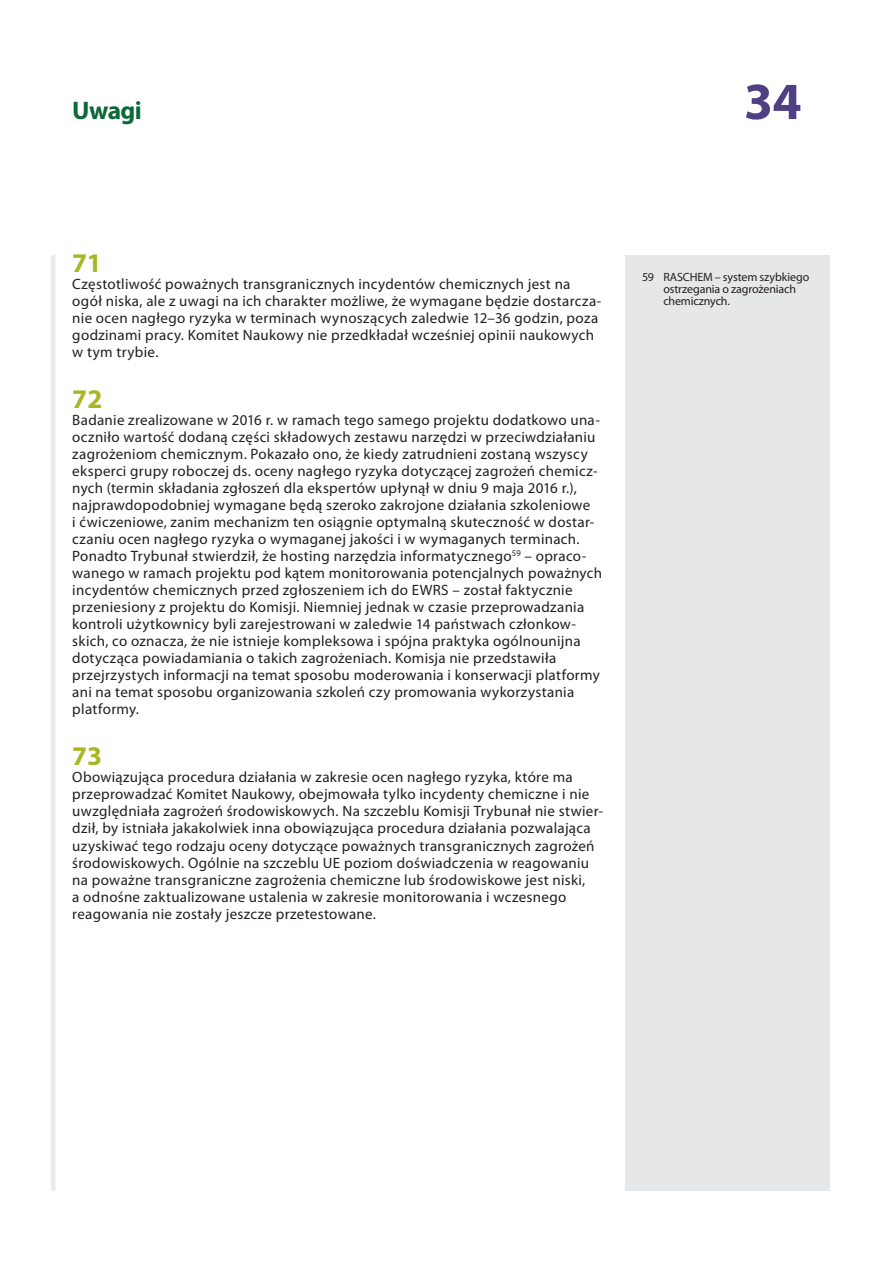
<style>
.page{position:relative;width:893px;height:1263px;background:#fff}
.page>*{position:absolute;margin:0;border:0;box-sizing:border-box;transform-origin:0 0}
.t1{font:700 52.5px "Myriad Pro";color:#4f4085}
.E_05_-_CHAP__1__TEXT{font:700 27px "Myriad Pro";color:#a7b621}
.t2{font:700 25.5px "Myriad Pro";letter-spacing:-.025em;color:#0b6938}
.E_05_-_CHAP__1__TEXT-2{font:15px/17px "Myriad Pro";letter-spacing:.02em;color:#231f20}
.E_08_-_CHAP__FOOTNOT{font:12px/12px "Myriad Pro";letter-spacing:-.01em;color:#231f20}
</style>
<div class="page">
<div style="left:51px;top:255px;width:5px;height:936px;background:#ebebeb"></div>
<div style="left:625px;top:255px;width:204px;height:936px;background:#e6e7e9"></div>
<h3 class="t2" style="left:72px;top:96px;width:71px">Uwagi</h3>
<h1 class="t1" style="left:744px;top:72px;width:59px">34</h1>
<p class="E_05_-_CHAP__1__TEXT" style="left:72px;top:248px;width:31px">71</p>
<p class="E_05_-_CHAP__1__TEXT-2" style="left:72px;top:276px;width:531px">Częstotliwość poważnych transgranicznych incydentów chemicznych jest na ogół niska, ale z uwagi na ich charakter możliwe, że wymagane będzie dostarcza&shy;nie ocen nagłego ryzyka w terminach wynoszących zaledwie 12–36 godzin, poza godzinami pracy. Komitet Naukowy nie przedkładał wcześniej opinii naukowych w tym trybie.</p>
<p class="E_05_-_CHAP__1__TEXT" style="left:72px;top:384px;width:32px">72</p>
<p class="E_05_-_CHAP__1__TEXT-2" style="left:72px;top:412px;width:531px">Badanie zrealizowane w 2016 r. w ramach tego samego projektu dodatkowo una&shy;oczniło wartość dodaną części składowych zestawu narzędzi w przeciwdziałaniu zagrożeniom chemicznym. Pokazało ono, że kiedy zatrudnieni zostaną wszyscy eksperci grupy roboczej ds. oceny nagłego ryzyka dotyczącej zagrożeń chemicz&shy;nych (termin składania zgłoszeń dla ekspertów upłynął w dniu 9 maja 2016 r.), najprawdopodobniej wymagane będą szeroko zakrojone działania szkoleniowe<br>i ćwiczeniowe, zanim mechanizm ten osiągnie optymalną skuteczność w dostar&shy;czaniu ocen nagłego ryzyka o wymaganej jakości i w wymaganych terminach.<br>Ponadto Trybunał stwierdził, że hosting narzędzia informatycznego<sup>59</sup> – opraco&shy;wanego w ramach projektu pod kątem monitorowania potencjalnych poważnych incydentów chemicznych przed zgłoszeniem ich do EWRS – został faktycznie przeniesiony z projektu do Komisji. Niemniej jednak w czasie przeprowadzania kontroli użytkownicy byli zarejestrowani w zaledwie 14 państwach członkow&shy;skich, co oznacza, że nie istnieje kompleksowa i spójna praktyka ogólnounijna dotycząca powiadamiania o takich zagrożeniach. Komisja nie przedstawiła przejrzystych informacji na temat sposobu moderowania i konserwacji platformy ani na temat sposobu organizowania szkoleń czy promowania wykorzystania platformy.</p>
<p class="E_05_-_CHAP__1__TEXT" style="left:72px;top:741px;width:31px">73</p>
<p class="E_05_-_CHAP__1__TEXT-2" style="left:72px;top:769px;width:532px">Obowiązująca procedura działania w zakresie ocen nagłego ryzyka, które ma przeprowadzać Komitet Naukowy, obejmowała tylko incydenty chemiczne i nie uwzględniała zagrożeń środowiskowych. Na szczeblu Komisji Trybunał nie stwier&shy;dził, by istniała jakakolwiek inna obowiązująca procedura działania pozwalająca uzyskiwać tego rodzaju oceny dotyczące poważnych transgranicznych zagrożeń środowiskowych. Ogólnie na szczeblu UE poziom doświadczenia w reagowaniu na poważne transgraniczne zagrożenia chemiczne lub środowiskowe jest niski,<br>a odnośne zaktualizowane ustalenia w zakresie monitorowania i wczesnego reagowania nie zostały jeszcze przetestowane.</p>
<p class="E_08_-_CHAP__FOOTNOT" style="left:663px;top:271px;width:148px;text-indent:-21px">59 RASCHEM – system szybkiego ostrzegania o zagrożeniach chemicznych.</p>
</div>
